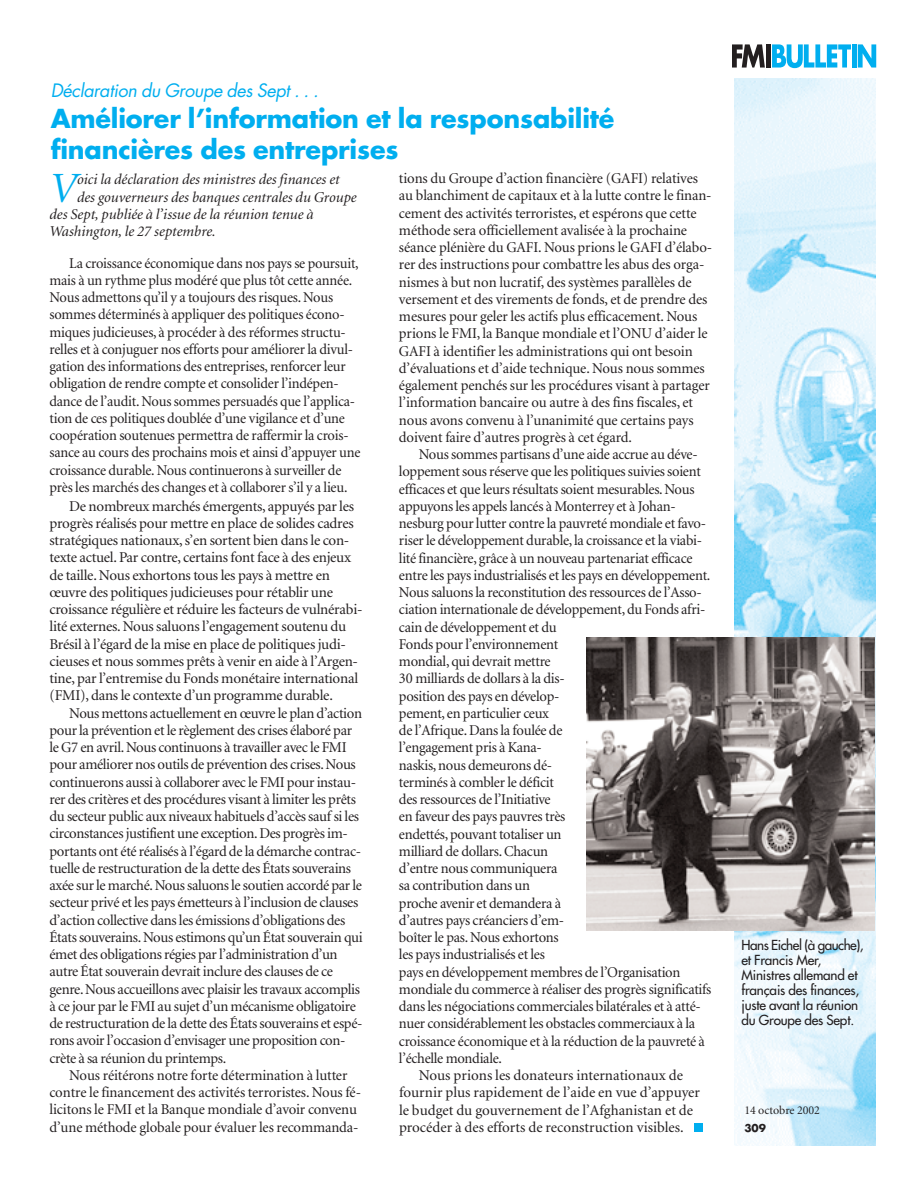
<style>
.page{position:relative;width:918px;height:1188px;background:#fff}
.page>*{position:absolute;margin:0;border:0;box-sizing:border-box;transform-origin:0 0}
.t1{font:italic 43.2px "Minion";color:#00aeef}
.t2{font:700 25.5px/30.6px "Futura";letter-spacing:-.005em;color:#00aeef}
.t3{font:italic 18px "Futura";letter-spacing:-.02em;color:#00aeef}
.t4{font:15px/17.2px "Minion";letter-spacing:-.02em;color:#231f20}
.t5{font:15px/17.2px "Minion";letter-spacing:-.02em;color:#231f20;scale:.96 1}
.t6{font:15px "Minion";color:#231f20}
.t7{font:italic 15px "Minion";color:#231f20}
.t8{font:13.5px/15px "Futura";letter-spacing:-.01em;color:#231f20}
.t9{font:12px "Minion";color:#231f20}
.t10{font:700 10.5px "Futura";color:#231f20}
</style>
<div class="page">
<svg style="left:772px;top:44px;width:79px;height:24px"></svg>
<div style="left:852px;top:44px;width:5px;height:24px;background:#00aeef"></div>
<svg style="left:858px;top:44px;width:18px;height:24px"></svg>
<svg style="left:732px;top:44px;width:33px;height:24px"></svg>
<div style="left:766px;top:44px;width:5px;height:24px;background:#231f20"></div>
<img style="left:734px;top:79px;width:142px;height:1067px">
<div style="left:694px;top:1123px;width:9px;height:9px;background:#00aeef"></div>
<img style="left:586px;top:638px;width:289px;height:292px">
<p class="t3" style="left:51px;top:82px;width:270px">Déclaration du Groupe des Sept . . .</p>
<h2 class="t2" style="left:51px;top:105px;width:565px">Améliorer l’information et la responsabilité financières des entreprises</h2>
<h1 class="t1" style="left:50px;top:171px;width:30px">V</h1>
<p class="t7" style="left:77px;top:174px;width:264px">oici la déclaration des ministres des finances et</p>
<p class="t7" style="left:77px;top:191px;width:281px">des gouverneurs des banques centrales du Groupe</p>
<p class="t7" style="left:50px;top:208px;width:266px">des Sept, publiée à l’issue de la réunion tenue à</p>
<p class="t7" style="left:50px;top:226px;width:168px">Washington, le 27 septembre.</p>
<p class="t5" style="left:50px;top:256px;width:326px;text-indent:20px">La croissance économique dans nos pays se poursuit, mais à un rythme plus modéré que plus tôt cette année.<br>Nous admettons qu’il y a toujours des risques. Nous sommes déterminés à appliquer des politiques écono&shy;miques judicieuses, à procéder à des réformes structu&shy;relles et à conjuguer nos efforts pour améliorer la divul&shy;gation des informations des entreprises, renforcer leur obligation de rendre compte et consolider l’indépen&shy;dance de l’audit. Nous sommes persuadés que l’applica&shy;tion de ces politiques doublée d’une vigilance et d’une coopération soutenues permettra de raffermir la crois&shy;sance au cours des prochains mois et ainsi d’appuyer une croissance durable. Nous continuerons à surveiller de près les marchés des changes et à collaborer s’il y a lieu.</p>
<p class="t4" style="left:50px;top:499px;width:315px;text-indent:20px">De nombreux marchés émergents, appuyés par les progrès réalisés pour mettre en place de solides cadres stratégiques nationaux, s’en sortent bien dans le con&shy;texte actuel. Par contre, certains font face à des enjeux de taille. Nous exhortons tous les pays à mettre en œuvre des politiques judicieuses pour rétablir une croissance régulière et réduire les facteurs de vulnérabi&shy;lité externes. Nous saluons l’engagement soutenu du Brésil à l’égard de la mise en place de politiques judi&shy;cieuses et nous sommes prêts à venir en aide à l’Argen&shy;tine, par l’entremise du Fonds monétaire international (FMI), dans le contexte d’un programme durable.</p>
<p class="t4" style="left:49px;top:706px;width:315px;text-indent:20px">Nous mettons actuellement en œuvre le plan d’action pour la prévention et le règlement des crises élaboré par le G7 en avril. Nous continuons à travailler avec le FMI pour améliorer nos outils de prévention des crises. Nous continuerons aussi à collaborer avec le FMI pour instau&shy;rer des critères et des procédures visant à limiter les prêts du secteur public aux niveaux habituels d’accès sauf si les circonstances justifient une exception. Des progrès im&shy;portants ont été réalisés à l’égard de la démarche contrac&shy;tuelle de restructuration de la dette des États souverains axée sur le marché. Nous saluons le soutien accordé par le secteur privé et les pays émetteurs à l’inclusion de clauses d’action collective dans les émissions d’obligations des États souverains. Nous estimons qu’un État souverain qui émet des obligations régies par l’administration d’un autre État souverain devrait inclure des clauses de ce genre. Nous accueillons avec plaisir les travaux accomplis à ce jour par le FMI au sujet d’un mécanisme obligatoire de restructuration de la dette des États souverains et espé&shy;rons avoir l’occasion d’envisager une proposition con&shy;crète à sa réunion du printemps.</p>
<p class="t4" style="left:49px;top:1068px;width:313px;text-align:center">Nous réitérons notre forte détermination à lutter contre le financement des activités terroristes. Nous fé&shy;licitons le FMI et la Banque mondiale d’avoir convenu d’une méthode globale pour évaluer les recommanda-</p>
<p class="t4" style="left:399px;top:171px;width:315px">tions du Groupe d’action financière (GAFI) relatives au blanchiment de capitaux et à la lutte contre le finan&shy;cement des activités terroristes, et espérons que cette méthode sera officiellement avalisée à la prochaine séance plénière du GAFI. Nous prions le GAFI d’élabo&shy;rer des instructions pour combattre les abus des orga&shy;nismes à but non lucratif, des systèmes parallèles de versement et des virements de fonds, et de prendre des mesures pour geler les actifs plus efficacement. Nous prions le FMI, la Banque mondiale et l’ONU d’aider le GAFI à identifier les administrations qui ont besoin d’évaluations et d’aide technique. Nous nous sommes également penchés sur les procédures visant à partager l’information bancaire ou autre à des fins fiscales, et nous avons convenu à l’unanimité que certains pays doivent faire d’autres progrès à cet égard.</p>
<p class="t4" style="left:419px;top:447px;width:280px">Nous sommes partisans d’une aide accrue au déve-</p>
<p class="t4" style="left:399px;top:464px;width:303px">loppement sous réserve que les politiques suivies soient</p>
<p class="t4" style="left:399px;top:481px;width:297px">efficaces et que leurs résultats soient mesurables. Nous</p>
<p class="t4" style="left:399px;top:499px;width:278px">appuyons les appels lancés à Monterrey et à Johan-</p>
<p class="t4" style="left:399px;top:516px;width:309px">nesburg pour lutter contre la pauvreté mondiale et favo-</p>
<p class="t4" style="left:399px;top:533px;width:305px">riser le développement durable, la croissance et la viabi-</p>
<p class="t4" style="left:399px;top:550px;width:295px">lité financière, grâce à un nouveau partenariat efficace</p>
<p class="t4" style="left:399px;top:568px;width:313px">entre les pays industrialisés et les pays en développement.</p>
<p class="t4" style="left:399px;top:585px;width:304px">Nous saluons la reconstitution des ressources de l’Asso-</p>
<p class="t4" style="left:399px;top:602px;width:308px">ciation internationale de développement, du Fonds afri-</p>
<p class="t4" style="left:399px;top:619px;width:159px">cain de développement et du</p>
<p class="t4" style="left:399px;top:637px;width:161px">Fonds pour l’environnement</p>
<p class="t4" style="left:399px;top:654px;width:153px">mondial, qui devrait mettre</p>
<p class="t4" style="left:399px;top:671px;width:167px">30 milliards de dollars à la dis-</p>
<p class="t4" style="left:399px;top:688px;width:162px">position des pays en dévelop-</p>
<p class="t4" style="left:399px;top:706px;width:152px">pement, en particulier ceux</p>
<p class="t4" style="left:399px;top:723px;width:165px">de l’Afrique. Dans la foulée de</p>
<p class="t4" style="left:399px;top:740px;width:144px">l’engagement pris à Kana-</p>
<p class="t4" style="left:399px;top:757px;width:155px">naskis, nous demeurons dé-</p>
<p class="t4" style="left:399px;top:775px;width:156px">terminés à combler le déficit</p>
<p class="t4" style="left:399px;top:792px;width:153px">des ressources de l’Initiative</p>
<p class="t4" style="left:399px;top:809px;width:168px">en faveur des pays pauvres très</p>
<p class="t4" style="left:399px;top:826px;width:164px">endettés, pouvant totaliser un</p>
<p class="t4" style="left:399px;top:844px;width:151px">milliard de dollars. Chacun</p>
<p class="t4" style="left:399px;top:861px;width:160px">d’entre nous communiquera</p>
<p class="t4" style="left:399px;top:878px;width:133px">sa contribution dans un</p>
<p class="t4" style="left:399px;top:895px;width:164px">proche avenir et demandera à</p>
<p class="t4" style="left:399px;top:913px;width:167px">d’autres pays créanciers d’em-</p>
<p class="t4" style="left:399px;top:930px;width:161px">boîter le pas. Nous exhortons</p>
<p class="t4" style="left:399px;top:947px;width:147px">les pays industrialisés et les</p>
<p class="t4" style="left:399px;top:964px;width:283px">pays en développement membres de l’Organisation</p>
<p class="t4" style="left:399px;top:982px;width:314px">mondiale du commerce à réaliser des progrès significatifs</p>
<p class="t4" style="left:399px;top:999px;width:303px">dans les négociations commerciales bilatérales et à atté-</p>
<p class="t4" style="left:399px;top:1016px;width:298px">nuer considérablement les obstacles commerciaux à la</p>
<p class="t4" style="left:399px;top:1033px;width:307px">croissance économique et à la réduction de la pauvreté à</p>
<p class="t4" style="left:399px;top:1051px;width:105px">l’échelle mondiale.</p>
<p class="t6" style="left:419px;top:1069px;width:266px">Nous prions les donateurs internationaux de</p>
<p class="t6" style="left:399px;top:1087px;width:302px">fournir plus rapidement de l’aide en vue d’appuyer</p>
<p class="t6" style="left:399px;top:1104px;width:296px">le budget du gouvernement de l’Afghanistan et de</p>
<p class="t6" style="left:399px;top:1121px;width:286px">procéder à des efforts de reconstruction visibles.</p>
<p class="t8" style="left:741px;top:938px;width:124px">Hans Eichel (à gauche), et Francis Mer,<br>Ministres allemand et français des finances, juste avant la réunion du Groupe des Sept.</p>
<p class="t9" style="left:744px;top:1106px;width:77px">14 octobre 2002</p>
<p class="t10" style="left:744px;top:1124px;width:23px">309</p>
</div>
